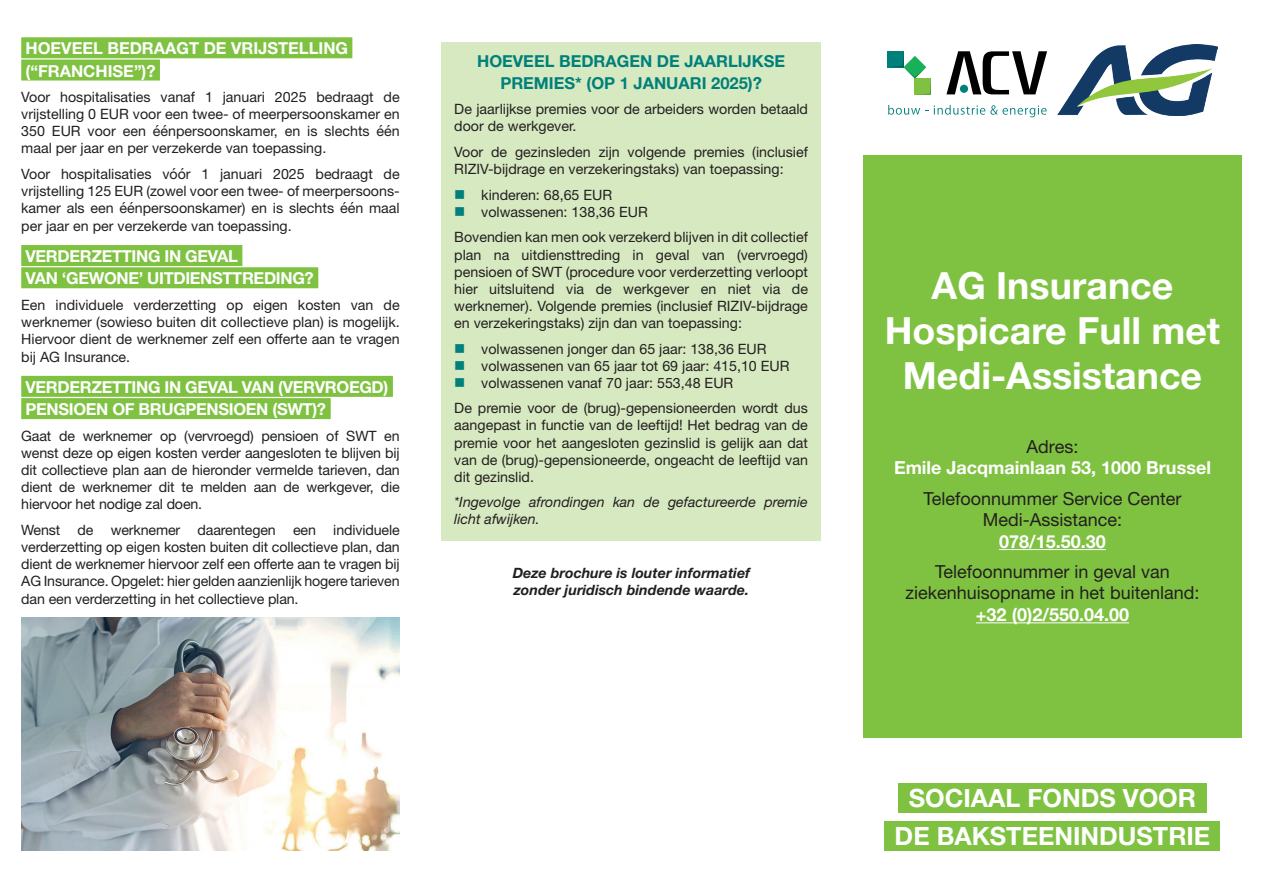
<style>
.page{position:relative;width:1263px;height:893px;background:#fff}
.page>*{position:absolute;margin:0;border:0;box-sizing:border-box;transform-origin:0 0}
.t1{font:700 37.5px/45px "Helvetica Neue LT Pro";color:#fff;text-align:center}
.t2{font:700 25.2px/37.3px "Helvetica Neue LT Pro";color:#fff;text-align:center}
.t3{font:18px/21.6px "Helvetica Neue";color:#231f20;text-align:center}
.t4{font:700 18px "Helvetica Neue LT Pro";color:#fff}
.t5{font:700 16.5px/22.2px "Helvetica Neue LT Pro";letter-spacing:-.02em;color:#fff}
.t6{font:700 16.5px/21.6px "Helvetica Neue LT Pro";color:#00807a;text-align:center}
.t7{font:700 16.5px/22.2px "Helvetica Neue LT Pro";color:#fff}
.t8{font:14.25px/17.1px "Helvetica Neue";color:#231f20;text-align:justify}
.t9{font:italic 700 14.25px/17.1px "Helvetica Neue LT Pro";color:#231f20}
.t10{font:italic 14.25px/17.1px "Helvetica Neue LT Pro";color:#231f20}
</style>
<div class="page">
<div style="left:21px;top:37px;width:331px;height:21px;background:#7fc241"></div>
<div style="left:21px;top:60px;width:139px;height:21px;background:#7fc241"></div>
<div style="left:21px;top:245px;width:221px;height:21px;background:#7fc241"></div>
<div style="left:21px;top:267px;width:297px;height:21px;background:#7fc241"></div>
<div style="left:21px;top:376px;width:372px;height:21px;background:#7fc241"></div>
<div style="left:21px;top:398px;width:310px;height:21px;background:#7fc241"></div>
<div style="left:441px;top:43px;width:380px;height:498px;background:#d6e9c0"></div>
<div style="left:863px;top:155px;width:379px;height:583px;background:#7fc241"></div>
<hr style="left:999px;top:549px;width:107px;height:1px;background:#fff">
<hr style="left:976px;top:622px;width:153px;height:1px;background:#fff">
<svg style="left:946px;top:51px;width:101px;height:43px"></svg>
<svg style="left:888px;top:105px;width:40px;height:10px"></svg>
<svg style="left:934px;top:105px;width:112px;height:12px"></svg>
<svg style="left:887px;top:51px;width:44px;height:44px"></svg>
<img style="left:1058px;top:44px;width:159px;height:71px">
<img style="left:21px;top:617px;width:379px;height:233px">
<div style="left:898px;top:784px;width:308px;height:29px;background:#7fc241"></div>
<div style="left:885px;top:821px;width:335px;height:29px;background:#7fc241"></div>
<p class="t7" style="left:26px;top:37px;width:324px">HOEVEEL BEDRAAGT DE VRIJSTELLING (“FRANCHISE”)?</p>
<p class="t8" style="left:21px;top:89px;width:380px">Voor hospitalisaties vanaf 1 januari 2025 bedraagt de vrijstelling 0 EUR voor een twee- of meerpersoonskamer en 350 EUR voor een éénpersoonskamer, en is slechts één maal per jaar en per verzekerde van toepassing.</p>
<p class="t8" style="left:21px;top:166px;width:380px">Voor hospitalisaties vóór 1 januari 2025 bedraagt de vrijstelling 125 EUR (zowel voor een twee- of meerpersoons&shy;kamer als een éénpersoonskamer) en is slechts één maal per jaar en per verzekerde van toepassing.</p>
<p class="t5" style="left:26px;top:245px;width:290px">VERDERZETTING IN GEVAL<br>VAN ‘GEWONE’ UITDIENSTTREDING?</p>
<p class="t8" style="left:21px;top:297px;width:380px">Een individuele verderzetting op eigen kosten van de werknemer (sowieso buiten dit collectieve plan) is mogelijk.<br>Hiervoor dient de werknemer zelf een offerte aan te vragen bij AG Insurance.</p>
<p class="t5" style="left:26px;top:375px;width:364px">VERDERZETTING IN GEVAL VAN (VERVROEGD)<br>PENSIOEN OF BRUGPENSIOEN (SWT)?</p>
<p class="t8" style="left:21px;top:428px;width:380px">Gaat de werknemer op (vervroegd) pensioen of SWT en wenst deze op eigen kosten verder aangesloten te blijven bij dit collectieve plan aan de hieronder vermelde tarieven, dan dient de werknemer dit te melden aan de werkgever, die hiervoor het nodige zal doen.</p>
<p class="t8" style="left:21px;top:522px;width:380px">Wenst de werknemer daarentegen een individuele verderzetting op eigen kosten buiten dit collectieve plan, dan dient de werknemer hiervoor zelf een offerte aan te vragen bij AG Insurance. Opgelet: hier gelden aanzienlijk hogere tarieven dan een verderzetting in het collectieve plan.</p>
<p class="t6" style="left:477px;top:50px;width:309px">HOEVEEL BEDRAGEN DE JAARLIJKSE<br>PREMIES* (OP 1 JANUARI 2025)?</p>
<p class="t8" style="left:454px;top:101px;width:355px">De jaarlijkse premies voor de arbeiders worden betaald door de werkgever.</p>
<p class="t8" style="left:454px;top:144px;width:355px">Voor de gezinsleden zijn volgende premies (inclusief<br>RIZIV-bijdrage en verzekeringstaks) van toepassing:</p>
<p class="t8" style="left:481px;top:187px;width:168px">kinderen: 68,65 EUR volwassenen: 138,36 EUR</p>
<p class="t8" style="left:454px;top:230px;width:355px">Bovendien kan men ook verzekerd blijven in dit collectief plan na uitdiensttreding in geval van (vervroegd) pensioen of SWT (procedure voor verderzetting verloopt hier uitsluitend via de werkgever en niet via de werknemer). Volgende premies (inclusief RIZIV-bijdrage en verzekeringstaks) zijn dan van toepassing:</p>
<p class="t8" style="left:481px;top:341px;width:310px;text-align:left">volwassenen jonger dan 65 jaar: 138,36 EUR volwassenen van 65 jaar tot 69 jaar: 415,10 EUR volwassenen vanaf 70 jaar: 553,48 EUR</p>
<p class="t8" style="left:454px;top:400px;width:355px">De premie voor de (brug)-gepensioneerden wordt dus aangepast in functie van de leeftijd! Het bedrag van de premie voor het aangesloten gezinslid is gelijk aan dat van de (brug)-gepensioneerde, ongeacht de leeftijd van dit gezinslid.</p>
<p class="t10" style="left:454px;top:493px;width:355px">*Ingevolge afrondingen kan de gefactureerde premie licht afwijken.</p>
<p class="t9" style="left:513px;top:564px;width:239px">Deze brochure is louter informatief zonder juridisch bindende waarde.</p>
<h1 class="t1" style="left:885px;top:262px;width:337px">AG Insurance<br>Hospicare Full met<br>Medi-Assistance</h1>
<p class="t3" style="left:1027px;top:437px;width:53px">Adres:</p>
<p class="t4" style="left:894px;top:457px;width:318px">Emile Jacqmainlaan 53, 1000 Brussel</p>
<p class="t3" style="left:924px;top:488px;width:259px">Telefoonnummer Service Center<br>Medi-Assistance:</p>
<p class="t4" style="left:999px;top:530px;width:108px">078/15.50.30</p>
<p class="t3" style="left:905px;top:562px;width:295px">Telefoonnummer in geval van ziekenhuisopname in het buitenland:</p>
<p class="t4" style="left:976px;top:603px;width:155px">+32 (0)2/550.04.00</p>
<h2 class="t2" style="left:895px;top:779px;width:317px">SOCIAAL FONDS VOOR<br>DE BAKSTEENINDUSTRIE</h2>
</div>
